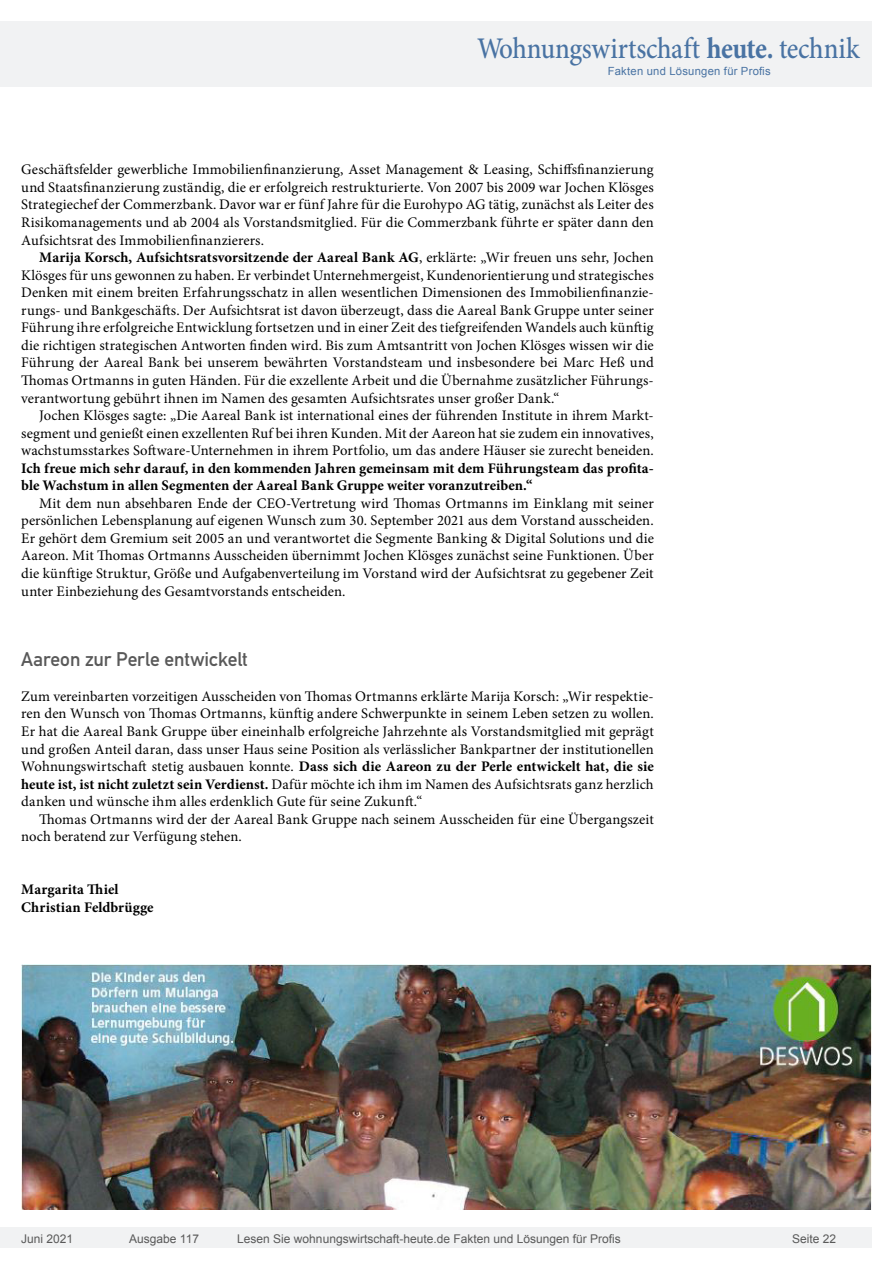
<style>
.page{position:relative;width:893px;height:1263px;background:#fff}
.page>*{position:absolute;margin:0;border:0;box-sizing:border-box;transform-origin:0 0}
.t1{font:500 30px "Minion Pro";letter-spacing:-.01em;color:#4973a3;scale:.9 1}
.Überschrift_Grau{font:19.5px "DIN Mittelschrift";letter-spacing:-.005em;color:#595959}
.Fliesstext{font:14.7px/17.5px "Minion Pro";letter-spacing:.005em;color:#000;text-align:justify}
.Fließtext_erste_Zeil{font:14.7px/17.5px "Minion Pro";letter-spacing:.005em;color:#000;text-align:justify}
.AUTOR{font:700 14.7px "Minion Pro";letter-spacing:.01em;color:#000}
.t2{font:12px "Arial";color:#595959}
.t3{font:11.25px "Arial";letter-spacing:.025em;color:#4973a3}
.s1{font-weight:700}
</style>
<div class="page">
<div style="left:0;top:1227px;width:872px;height:20px;background:#f1f2f3"></div>
<div style="left:0;top:21px;width:872px;height:66px;background:#f1f2f3"></div>
<img style="left:21px;top:964px;width:851px;height:246px">
<h1 class="t1" style="left:477px;top:28px;width:426px">Wohnungswirtschaft <span class="s1">heute.</span> technik</h1>
<p class="t3" style="left:608px;top:63px;width:165px">Fakten und Lösungen für Profis</p>
<p class="Fließtext_erste_Zeil" style="left:21px;top:161px;width:634px">Geschäftsfelder gewerbliche Immobilienfinanzierung, Asset Management &amp; Leasing, Schiffsfinanzierung und Staatsfinanzierung zuständig, die er erfolgreich restrukturierte. Von 2007 bis 2009 war Jochen Klösges Strategiechef der Commerzbank. Davor war er fünf Jahre für die Eurohypo AG tätig, zunächst als Leiter des Risikomanagements und ab 2004 als Vorstandsmitglied. Für die Commerzbank führte er später dann den Aufsichtsrat des Immobilienfinanzierers.</p>
<p class="Fliesstext" style="left:21px;top:249px;width:634px;text-indent:18px"><span class="s1">Marija Korsch, Aufsichtsratsvorsitzende der Aareal Bank AG</span>, erklärte: „Wir freuen uns sehr, Jochen Klösges für uns gewonnen zu haben. Er verbindet Unternehmergeist, Kundenorientierung und strategisches Denken mit einem breiten Erfahrungsschatz in allen wesentlichen Dimensionen des Immobilienfinanzie&shy;rungs- und Bankgeschäfts. Der Aufsichtsrat ist davon überzeugt, dass die Aareal Bank Gruppe unter seiner Führung ihre erfolgreiche Entwicklung fortsetzen und in einer Zeit des tiefgreifenden Wandels auch künftig die richtigen strategischen Antworten finden wird. Bis zum Amtsantritt von Jochen Klösges wissen wir die Führung der Aareal Bank bei unserem bewährten Vorstandsteam und insbesondere bei Marc Heß und Thomas Ortmanns in guten Händen. Für die exzellente Arbeit und die Übernahme zusätzlicher Führungs&shy;verantwortung gebührt ihnen im Namen des gesamten Aufsichtsrates unser großer Dank.“</p>
<p class="Fliesstext" style="left:21px;top:407px;width:634px;text-indent:18px">Jochen Klösges sagte: „Die Aareal Bank ist international eines der führenden Institute in ihrem Markt&shy;segment und genießt einen exzellenten Ruf bei ihren Kunden. Mit der Aareon hat sie zudem ein innovatives, wachstumsstarkes Software-Unternehmen in ihrem Portfolio, um das andere Häuser sie zurecht beneiden.<br><span class="s1">Ich freue mich sehr darauf, in den kommenden Jahren gemeinsam mit dem Führungsteam das profita&shy;ble Wachstum in allen Segmenten der Aareal Bank Gruppe weiter voranzutreiben.“</span></p>
<p class="Fliesstext" style="left:21px;top:494px;width:634px;text-indent:18px">Mit dem nun absehbaren Ende der CEO-Vertretung wird Thomas Ortmanns im Einklang mit seiner persönlichen Lebensplanung auf eigenen Wunsch zum 30. September 2021 aus dem Vorstand ausscheiden.<br>Er gehört dem Gremium seit 2005 an und verantwortet die Segmente Banking &amp; Digital Solutions und die Aareon. Mit Thomas Ortmanns Ausscheiden übernimmt Jochen Klösges zunächst seine Funktionen. Über die künftige Struktur, Größe und Aufgabenverteilung im Vorstand wird der Aufsichtsrat zu gegebener Zeit unter Einbeziehung des Gesamtvorstands entscheiden.</p>
<p class="Überschrift_Grau" style="left:21px;top:647px;width:228px">Aareon zur Perle entwickelt</p>
<p class="Fließtext_erste_Zeil" style="left:21px;top:687px;width:634px">Zum vereinbarten vorzeitigen Ausscheiden von Thomas Ortmanns erklärte Marija Korsch: „Wir respektie&shy;ren den Wunsch von Thomas Ortmanns, künftig andere Schwerpunkte in seinem Leben setzen zu wollen.<br>Er hat die Aareal Bank Gruppe über eineinhalb erfolgreiche Jahrzehnte als Vorstandsmitglied mit geprägt und großen Anteil daran, dass unser Haus seine Position als verlässlicher Bankpartner der institutionellen Wohnungswirtschaft stetig ausbauen konnte. <span class="s1">Dass sich die Aareon zu der Perle entwickelt hat, die sie heute ist, ist nicht zuletzt sein Verdienst.</span> Dafür möchte ich ihm im Namen des Aufsichtsrats ganz herzlich danken und wünsche ihm alles erdenklich Gute für seine Zukunft.“</p>
<p class="Fliesstext" style="left:21px;top:810px;width:634px;text-indent:18px">Thomas Ortmanns wird der der Aareal Bank Gruppe nach seinem Ausscheiden für eine Übergangszeit noch beratend zur Verfügung stehen.</p>
<p class="AUTOR" style="left:21px;top:879px;width:99px">Margarita Thiel</p>
<p class="AUTOR" style="left:21px;top:896px;width:134px">Christian Feldbrügge</p>
<p class="t2" style="left:21px;top:1230px;width:54px">Juni 2021</p>
<p class="t2" style="left:129px;top:1230px;width:71px">Ausgabe 117</p>
<p class="t2" style="left:237px;top:1230px;width:385px">Lesen Sie wohnungswirtschaft-heute.de Fakten und Lösungen für Profis</p>
<p class="t2" style="left:792px;top:1231px;width:46px">Seite 22</p>
</div>
